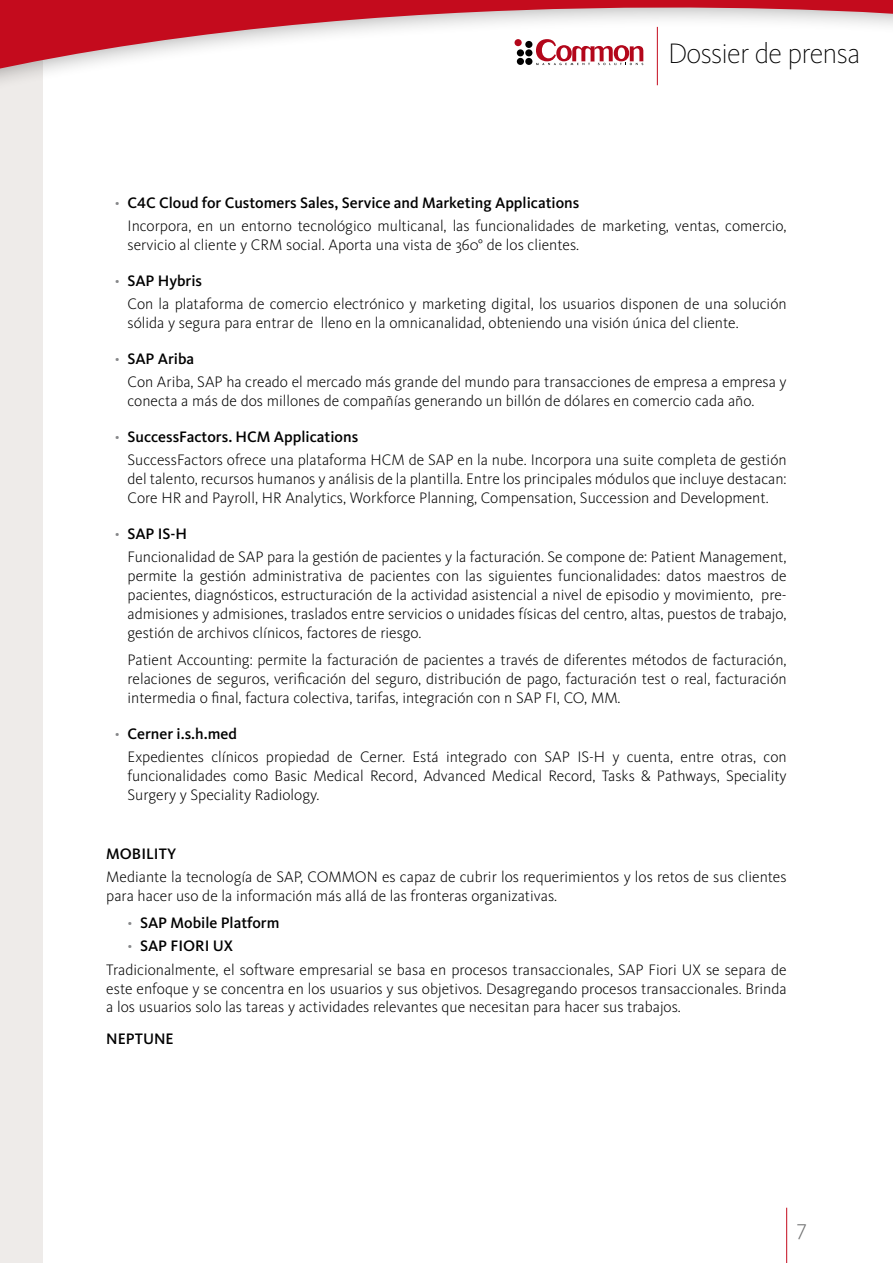
<style>
.page{position:relative;width:893px;height:1263px;background:#fff}
.page>*{position:absolute;margin:0;border:0;box-sizing:border-box;transform-origin:0 0}
.t1{font:200 29.1px "Kievit";letter-spacing:-.025em;color:#000}
.t2{font:300 22.5px "Kievit";color:#707172}
.t3{font:300 15.75px/18.9px "Kievit";color:#000}
.t4{font:500 15.75px "Kievit";color:#000}
.s1{color:#87888a}
.s2{font-weight:500}
.s3{font-family:"Kievit Medium SC";font-weight:400}
.s4{font-weight:300;color:#87888a}
</style>
<div class="page">
<div style="left:0;top:106px;width:43px;height:1157px;background:#eeebe9"></div>
<hr style="left:786px;top:1208px;width:1px;height:55px;background:#c40b1d">
<svg style="left:0;top:0;width:893px;height:92px"></svg>
<svg style="left:536px;top:39px;width:107px;height:26px"></svg>
<div style="left:525px;top:58px;width:7px;height:7px;background:#000;border-radius:50%"></div>
<div style="left:517px;top:58px;width:7px;height:7px;background:#000;border-radius:50%"></div>
<div style="left:525px;top:49px;width:7px;height:7px;background:#000;border-radius:50%"></div>
<div style="left:525px;top:41px;width:7px;height:7px;background:#000;border-radius:50%"></div>
<div style="left:517px;top:49px;width:7px;height:7px;background:#000;border-radius:50%"></div>
<div style="left:514px;top:39px;width:8px;height:7px;background:#b3071b;border-radius:50%"></div>
<hr style="left:657px;top:27px;width:1px;height:58px;background:#c40b1d">
<h1 class="t1" style="left:668px;top:38px;width:194px">Dossier de prensa</h1>
<p class="t3" style="left:128px;top:192px;width:661px;line-height:23.1px;text-indent:-13px"><span class="s1">•</span> <span class="s2">C</span><span class="s3">4</span><span class="s2">C Cloud for Customers Sales, Service and Marketing Applications<br></span>Incorpora, en un entorno tecnológico multicanal, las funcionalidades de marketing, ventas, comercio,</p>
<p class="t3" style="left:128px;top:236px;width:453px">servicio al cliente y CRM social. Aporta una vista de 360° de los clientes.</p>
<p class="t3" style="left:128px;top:270px;width:661px;line-height:23.1px;text-indent:-13px"><span class="s1">•</span> <span class="s2">SAP Hybris<br></span>Con la plataforma de comercio electrónico y marketing digital, los usuarios disponen de una solución</p>
<p class="t3" style="left:128px;top:314px;width:613px">sólida y segura para entrar de lleno en la omnicanalidad, obteniendo una visión única del cliente.</p>
<p class="t3" style="left:128px;top:348px;width:661px;line-height:23.1px;text-indent:-13px"><span class="s1">•</span> <span class="s2">SAP Ariba<br></span>Con Ariba, SAP ha creado el mercado más grande del mundo para transacciones de empresa a empresa y</p>
<p class="t3" style="left:128px;top:392px;width:628px">conecta a más de dos millones de compañías generando un billón de dólares en comercio cada año.</p>
<p class="t3" style="left:128px;top:425px;width:661px;line-height:23.1px;text-indent:-13px"><span class="s1">•</span> <span class="s2">SuccessFactors. HCM Applications<br></span>SuccessFactors ofrece una plataforma HCM de SAP en la nube. Incorpora una suite completa de gestión</p>
<p class="t3" style="left:128px;top:470px;width:661px">del talento, recursos humanos y análisis de la plantilla. Entre los principales módulos que incluye destacan:<br>Core HR and Payroll, HR Analytics, Workforce Planning, Compensation, Succession and Development.</p>
<p class="t3" style="left:128px;top:522px;width:661px;line-height:23.1px;text-indent:-13px"><span class="s1">•</span> <span class="s2">SAP IS-H<br></span>Funcionalidad de SAP para la gestión de pacientes y la facturación. Se compone de: Patient Management,</p>
<p class="t3" style="left:128px;top:567px;width:661px;text-align:justify">permite la gestión administrativa de pacientes con las siguientes funcionalidades: datos maestros de pacientes, diagnósticos, estructuración de la actividad asistencial a nivel de episodio y movimiento, pre&shy;admisiones y admisiones, traslados entre servicios o unidades físicas del centro, altas, puestos de trabajo, gestión de archivos clínicos, factores de riesgo.</p>
<p class="t3" style="left:128px;top:651px;width:661px;text-align:justify">Patient Accounting: permite la facturación de pacientes a través de diferentes métodos de facturación, relaciones de seguros, verificación del seguro, distribución de pago, facturación test o real, facturación intermedia o final, factura colectiva, tarifas, integración con n SAP FI, CO, MM.</p>
<p class="t3" style="left:128px;top:722px;width:661px;line-height:23.1px;text-indent:-13px"><span class="s1">•</span> <span class="s2">Cerner i.s.h.med<br></span>Expedientes clínicos propiedad de Cerner. Está integrado con SAP IS-H y cuenta, entre otras, con</p>
<p class="t3" style="left:128px;top:766px;width:661px">funcionalidades como Basic Medical Record, Advanced Medical Record, Tasks &amp; Pathways, Speciality<br>Surgery y Speciality Radiology.</p>
<p class="t4" style="left:106px;top:844px;width:72px">MOBILITY</p>
<p class="t3" style="left:106px;top:867px;width:682px">Mediante la tecnología de SAP, COMMON es capaz de cubrir los requerimientos y los retos de sus clientes para hacer uso de la información más allá de las fronteras organizativas.</p>
<p class="t4" style="left:128px;top:913px;width:153px"><span class="s4">•</span> SAP Mobile Platform</p>
<p class="t3" style="left:106px;top:935px;width:682px;line-height:23.1px;text-indent:21px"><span class="s1">•</span> <span class="s2">SAP FIORI UX<br></span>Tradicionalmente, el software empresarial se basa en procesos transaccionales, SAP Fiori UX se separa de</p>
<p class="t3" style="left:106px;top:979px;width:682px">este enfoque y se concentra en los usuarios y sus objetivos. Desagregando procesos transaccionales. Brinda a los usuarios solo las tareas y actividades relevantes que necesitan para hacer sus trabajos.</p>
<p class="t4" style="left:106px;top:1029px;width:69px">NEPTUNE</p>
<h2 class="t2" style="left:797px;top:1215px;width:11px">7</h2>
</div>
